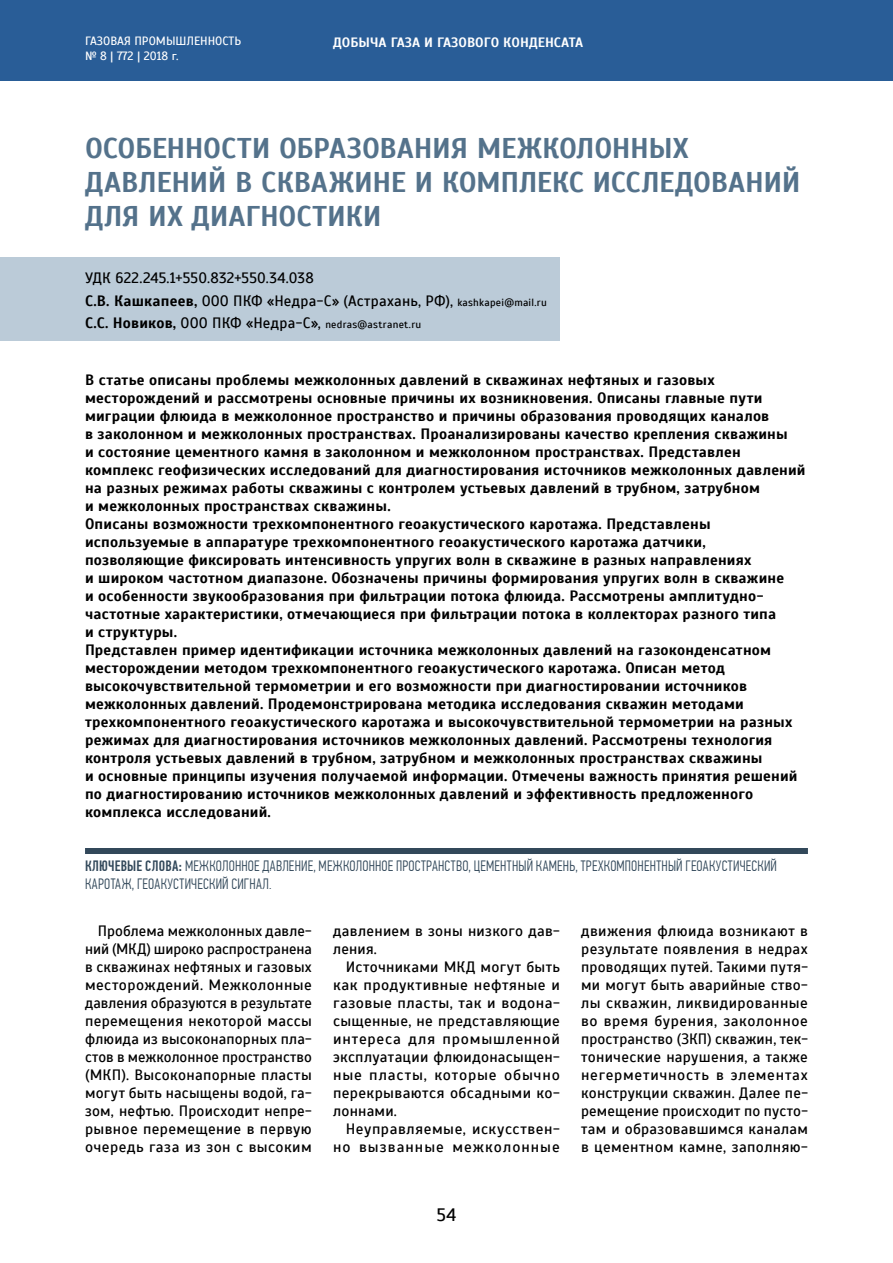
<style>
.page{position:relative;width:893px;height:1263px;background:#fff}
.page>*{position:absolute;margin:0;border:0;box-sizing:border-box;transform-origin:0 0}
.t1{font:700 28.5px/34.2px "Scada";letter-spacing:-.01em;color:#54728b}
.t2{font:18px "Scada";color:#000}
.t3{font:700 15px/18px "Scada";letter-spacing:.015em;color:#000}
.t4{font:15px/18px "Scada";letter-spacing:.025em;color:#000;text-align:justify}
.t5{font:300 15px/18px "PF Din Text Comp Pro";letter-spacing:.015em;color:#32485a}
.t6{font:15px/18px "Scada";letter-spacing:.06em;color:#000;text-align:right}
.t7{font:700 13.5px "Scada";color:#fff}
.t8{font:12px/14.4px "Scada";color:#fff}
.t9{font:10.5px "Scada";letter-spacing:.025em;color:#000}
.s1{font-weight:700}
.s2{font-size:10.5px}
.s3{font-weight:700;font-size:15px}
.s4{font-size:15px}
.s5{font-weight:500}
</style>
<div class="page">
<div style="left:0;top:0;width:893px;height:81px;background:#295d97"></div>
<div style="left:85px;top:848px;width:723px;height:6px;background:#32485a"></div>
<div style="left:0;top:257px;width:560px;height:84px;background:#bbcbd8"></div>
<p class="t8" style="left:85px;top:34px;width:158px">ГАЗОВАЯ ПРОМЫШЛЕННОСТЬ № 8 | 772 | 2018 г.</p>
<p class="t7" style="left:333px;top:34px;width:252px">ДОБЫЧА ГАЗА И ГАЗОВОГО КОНДЕНСАТА</p>
<h1 class="t1" style="left:85px;top:131px;width:717px">ОСОБЕННОСТИ ОБРАЗОВАНИЯ МЕЖКОЛОННЫХ<br>ДАВЛЕНИЙ В СКВАЖИНЕ И КОМПЛЕКС ИССЛЕДОВАНИЙ<br>ДЛЯ ИХ ДИАГНОСТИКИ</h1>
<p class="t4" style="left:85px;top:267px;width:463px;line-height:22.2px">УДК 622.245.1+550.832+550.34.038<br><span class="s1">С.В. Кашкапеев,</span> ООО ПКФ «Недра-С» (Астрахань, РФ), <span class="s2">kashkapei@mail.ru</span></p>
<p class="t9" style="left:85px;top:318px;width:338px"><span class="s3">С.С. Новиков,</span> <span class="s4">ООО ПКФ «Недра-С»,</span> nedras@astranet.ru</p>
<p class="t3" style="left:85px;top:371px;width:722px">В статье описаны проблемы межколонных давлений в скважинах нефтяных и газовых месторождений и рассмотрены основные причины их возникновения. Описаны главные пути миграции флюида в межколонное пространство и причины образования проводящих каналов<br>в заколонном и межколонных пространствах. Проанализированы качество крепления скважины<br>и состояние цементного камня в заколонном и межколонном пространствах. Представлен комплекс геофизических исследований для диагностирования источников межколонных давлений на разных режимах работы скважины с контролем устьевых давлений в трубном, затрубном<br>и межколонных пространствах скважины.<br>Описаны возможности трехкомпонентного геоакустического каротажа. Представлены используемые в аппаратуре трехкомпонентного геоакустического каротажа датчики, позволяющие фиксировать интенсивность упругих волн в скважине в разных направлениях<br>и широком частотном диапазоне. Обозначены причины формирования упругих волн в скважине<br>и особенности звукообразования при фильтрации потока флюида. Рассмотрены амплитудно&shy;частотные характеристики, отмечающиеся при фильтрации потока в коллекторах разного типа<br>и структуры.<br>Представлен пример идентификации источника межколонных давлений на газоконденсатном месторождении методом трехкомпонентного геоакустического каротажа. Описан метод высокочувствительной термометрии и его возможности при диагностировании источников межколонных давлений. Продемонстрирована методика исследования скважин методами трехкомпонентного геоакустического каротажа и высокочувствительной термометрии на разных режимах для диагностирования источников межколонных давлений. Рассмотрены технология контроля устьевых давлений в трубном, затрубном и межколонных пространствах скважины<br>и основные принципы изучения получаемой информации. Отмечены важность принятия решений по диагностированию источников межколонных давлений и эффективность предложенного комплекса исследований.</p>
<p class="t5" style="left:85px;top:857px;width:693px"><span class="s5">КЛЮЧЕВЫЕ СЛОВА:</span> МЕЖКОЛОННОЕ ДАВЛЕНИЕ, МЕЖКОЛОННОЕ ПРОСТРАНСТВО, ЦЕМЕНТНЫЙ КАМЕНЬ, ТРЕХКОМПОНЕНТНЫЙ ГЕОАКУСТИЧЕСКИЙ<br>КАРОТАЖ, ГЕОАКУСТИЧЕСКИЙ СИГНАЛ.</p>
<p class="t4" style="left:85px;top:922px;width:228px;text-indent:13px">Проблема межколонных давле&shy;ний (МКД) широко распространена в скважинах нефтяных и газовых месторождений. Межколонные давления образуются в результате перемещения некоторой массы флюида из высоконапорных пла&shy;стов в межколонное пространство (МКП). Высоконапорные пласты могут быть насыщены водой, га&shy;зом, нефтью. Происходит непре&shy;рывное перемещение в первую очередь газа из зон с высоким</p>
<p class="t4" style="left:333px;top:922px;width:228px">давлением в зоны низкого дав&shy;ления.</p>
<p class="t4" style="left:333px;top:958px;width:228px;text-indent:13px">Источниками МКД могут быть как продуктивные нефтяные и газовые пласты, так и водона&shy;сыщенные, не представляющие интереса для промышленной эксплуатации флюидонасыщен&shy;ные пласты, которые обычно перекрываются обсадными ко&shy;лоннами.</p>
<p class="t6" style="left:333px;top:1120px;width:228px">Неуправляемые, искусствен&shy;но вызванные межколонные</p>
<p class="t2" style="left:437px;top:1204px;width:21px">54</p>
<p class="t4" style="left:581px;top:922px;width:228px">движения флюида возникают в результате появления в недрах проводящих путей. Такими путя&shy;ми могут быть аварийные ство&shy;лы скважин, ликвидированные во время бурения, заколонное пространство (ЗКП) скважин, тек&shy;тонические нарушения, а также негерметичность в элементах конструкции скважин. Далее пе&shy;ремещение происходит по пусто&shy;там и образовавшимся каналам в цементном камне, заполняю-</p>
</div>
